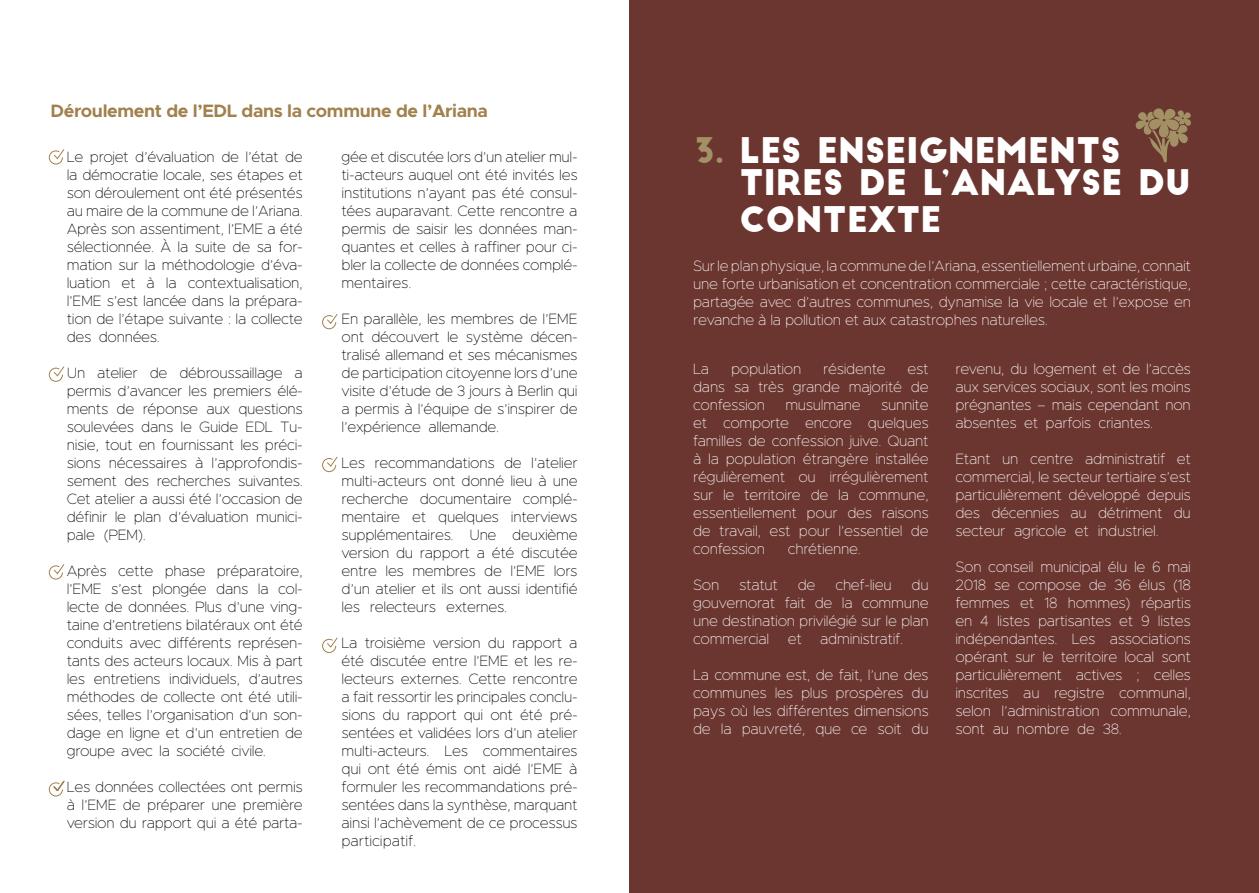
<style>
.page{position:relative;width:1259px;height:893px;background:#fff}
.page>*{position:absolute;margin:0;border:0;box-sizing:border-box;transform-origin:0 0}
.t1{font:34.5px/31.5px "Big John";color:#fff}
.t2{font:700 18px "Metropolis";letter-spacing:-.02em;color:#a1814d}
.t3{font:100 15px/18px "Metropolis";letter-spacing:-.02em;color:#000;text-align:justify}
.t4{font:100 15px/18px "Metropolis";letter-spacing:-.02em;color:#fff;text-align:justify}
.s1{color:#a19165}
</style>
<div class="page">
<svg style="left:49px;top:149px;width:16px;height:16px"></svg>
<svg style="left:49px;top:366px;width:16px;height:16px"></svg>
<svg style="left:49px;top:564px;width:16px;height:16px"></svg>
<svg style="left:49px;top:780px;width:16px;height:17px"></svg>
<svg style="left:322px;top:456px;width:16px;height:16px"></svg>
<svg style="left:322px;top:637px;width:16px;height:16px"></svg>
<svg style="left:322px;top:314px;width:16px;height:16px"></svg>
<div style="left:629px;top:0;width:630px;height:893px;background:#6b3630"></div>
<svg style="left:1135px;top:108px;width:56px;height:54px"></svg>
<p class="t2" style="left:50px;top:100px;width:439px">Déroulement de l’EDL dans la commune de l’Ariana</p>
<p class="t3" style="left:67px;top:147px;width:238px">Le projet d’évaluation de l’état de la démocratie locale, ses étapes et son déroulement ont été présentés au maire de la commune de l’Ariana.<br>Après son assentiment, l’EME a été sélectionnée. À la suite de sa for&shy;mation sur la méthodologie d’éva&shy;luation et à la contextualisation, l’EME s’est lancée dans la prépara&shy;tion de l’étape suivante : la collecte des données.</p>
<p class="t3" style="left:67px;top:363px;width:238px">Un atelier de débroussaillage a permis d’avancer les premiers élé&shy;ments de réponse aux questions soulevées dans le Guide EDL Tu&shy;nisie, tout en fournissant les préci&shy;sions nécessaires à l’approfondis&shy;sement des recherches suivantes.<br>Cet atelier a aussi été l’occasion de définir le plan d’évaluation munici&shy;pale (PEM).</p>
<p class="t3" style="left:67px;top:561px;width:238px">Après cette phase préparatoire, l’EME s’est plongée dans la col&shy;lecte de données. Plus d’une ving&shy;taine d’entretiens bilatéraux ont été conduits avec différents représen&shy;tants des acteurs locaux. Mis à part les entretiens individuels, d’autres méthodes de collecte ont été utili&shy;sées, telles l’organisation d’un son&shy;dage en ligne et d’un entretien de groupe avec la société civile.</p>
<p class="t3" style="left:67px;top:777px;width:238px">Les données collectées ont permis à l’EME de préparer une première version du rapport qui a été parta-</p>
<p class="t3" style="left:341px;top:147px;width:238px">gée et discutée lors d’un atelier mul&shy;ti-acteurs auquel ont été invités les institutions n’ayant pas été consul&shy;tées auparavant. Cette rencontre a permis de saisir les données man&shy;quantes et celles à raffiner pour ci&shy;bler la collecte de données complé&shy;mentaires.</p>
<p class="t3" style="left:341px;top:309px;width:238px">En parallèle, les membres de l’EME ont découvert le système décen&shy;tralisé allemand et ses mécanismes de participation citoyenne lors d’une visite d’étude de 3 jours à Berlin qui a permis à l’équipe de s’inspirer de l’expérience allemande.</p>
<p class="t3" style="left:341px;top:453px;width:238px">Les recommandations de l’atelier multi-acteurs ont donné lieu à une recherche documentaire complé&shy;mentaire et quelques interviews supplémentaires. Une deuxième version du rapport a été discutée entre les membres de l’EME lors d’un atelier et ils ont aussi identifié les relecteurs externes.</p>
<p class="t3" style="left:341px;top:633px;width:238px">La troisième version du rapport a été discutée entre l’EME et les re&shy;lecteurs externes. Cette rencontre a fait ressortir les principales conclu&shy;sions du rapport qui ont été pré&shy;sentées et validées lors d’un atelier multi-acteurs. Les commentaires qui ont été émis ont aidé l’EME à formuler les recommandations pré&shy;sentées dans la synthèse, marquant ainsi l’achèvement de ce processus participatif.</p>
<h1 class="t1" style="left:739px;top:136px;width:453px;text-indent:-46px"><span class="s1">3.</span> LES ENSEIGNEMENTS<br>TIRES DE L’ANALYSE DU</h1>
<h1 class="t1" style="left:739px;top:205px;width:204px">CONTEXTE</h1>
<p class="t4" style="left:693px;top:257px;width:499px">Sur le plan physique, la commune de l’Ariana, essentiellement urbaine, connait une forte urbanisation et concentration commerciale ; cette caractéristique, partagée avec d’autres communes, dynamise la vie locale et l’expose en revanche à la pollution et aux catastrophes naturelles.</p>
<p class="t4" style="left:693px;top:359px;width:18px">La</p>
<p class="t4" style="left:731px;top:359px;width:72px">population</p>
<p class="t4" style="left:823px;top:359px;width:64px">résidente</p>
<p class="t4" style="left:955px;top:359px;width:237px">revenu, du logement et de l’accès aux services sociaux, sont les moins prégnantes – mais cependant non absentes et parfois criantes.</p>
<p class="t4" style="left:955px;top:449px;width:237px">Etant un centre administratif et commercial, le secteur tertiaire s’est particulièrement développé depuis des décennies au détriment du secteur agricole et industriel.</p>
<p class="t4" style="left:955px;top:557px;width:237px">Son conseil municipal élu le 6 mai 2018 se compose de 36 élus (18 femmes et 18 hommes) répartis en 4 listes partisantes et 9 listes indépendantes. Les associations opérant sur le territoire local sont particulièrement actives ; celles inscrites au registre communal, selon l’administration communale, sont au nombre de 38.</p>
<p class="t4" style="left:693px;top:359px;width:237px;text-indent:214px">est dans sa très grande majorité de confession</p>
<p class="t4" style="left:785px;top:395px;width:77px">musulmane</p>
<p class="t4" style="left:693px;top:395px;width:237px;text-indent:188px">sunnite et comporte encore quelques familles de confession juive. Quant à la population étrangère installée régulièrement ou irrégulièrement sur le territoire de la commune, essentiellement pour des raisons de travail, est pour l’essentiel de confession</p>
<p class="t4" style="left:788px;top:539px;width:74px">chrétienne.</p>
<p class="t4" style="left:693px;top:575px;width:28px">Son</p>
<p class="t4" style="left:739px;top:575px;width:40px">statut</p>
<p class="t4" style="left:798px;top:575px;width:19px">de</p>
<p class="t4" style="left:835px;top:575px;width:58px">chef-lieu</p>
<p class="t4" style="left:693px;top:575px;width:237px;text-indent:218px">du gouvernorat fait de la commune une destination privilégié sur le plan commercial et administratif.</p>
<p class="t4" style="left:693px;top:665px;width:237px">La commune est, de fait, l’une des communes les plus prospères du pays où les différentes dimensions de la pauvreté, que ce soit du</p>
</div>
